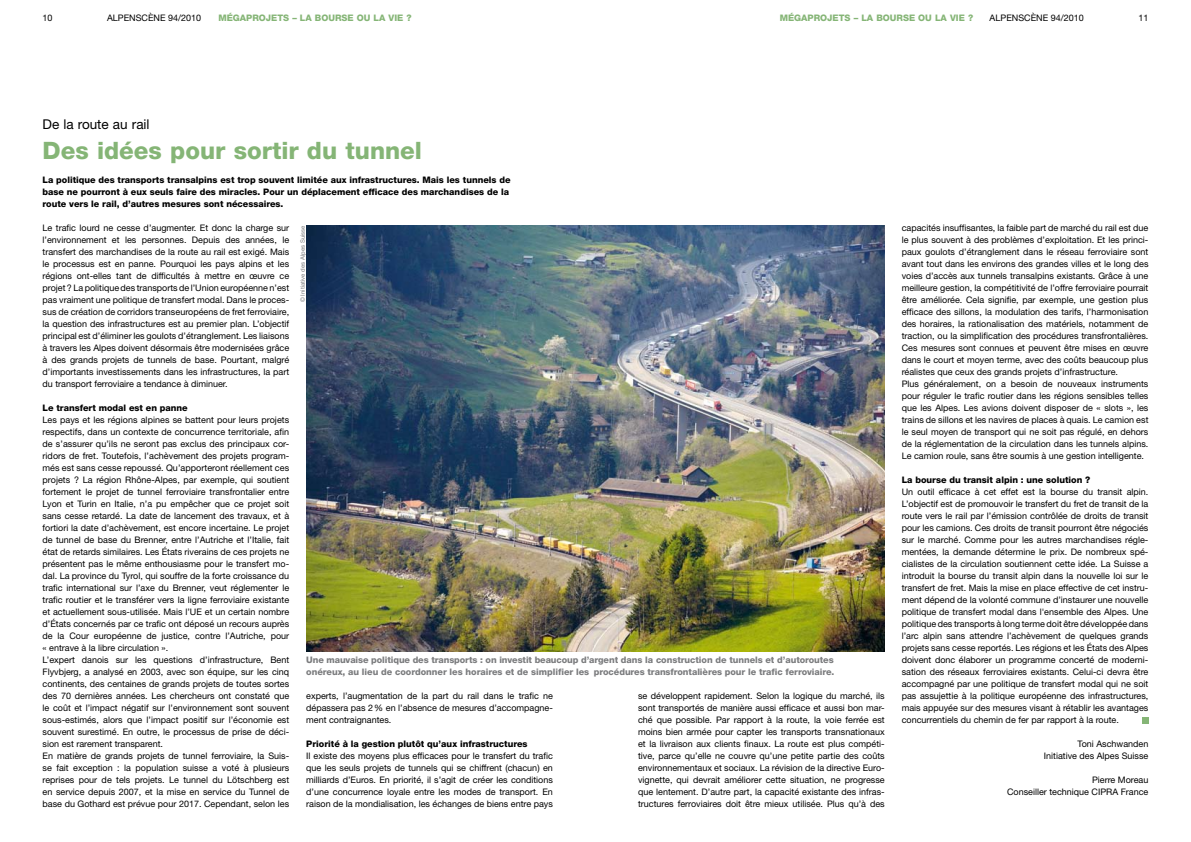
<style>
.page{position:relative;width:1191px;height:842px;background:#fff}
.page>*{position:absolute;margin:0;border:0;box-sizing:border-box;transform-origin:0 0}
.t1{font:800 24px "Helvetica Neue LT Pro";color:#85b576}
.t2{font:13.5px "Helvetica Neue LT Pro";color:#000}
.t3{font:9px/12px "Helvetica Neue LT Pro";color:#000}
.t4{font:800 9px/12px "Helvetica Neue LT Pro";color:#000}
.t5{font:800 9px/12px "Helvetica Neue LT Pro";letter-spacing:-.005em;color:#7b7c7e}
.t6{font:800 9px "Helvetica Neue LT Pro";color:#85b576}
.t7{font:6px "Helvetica Neue LT Pro";color:#7b7c7e}
.s1{font-weight:800}
</style>
<div class="page">
<img style="left:306px;top:225px;width:578px;height:426px">
<div style="left:1141px;top:717px;width:7px;height:6px;background:#85b576"></div>
<p class="t3" style="left:43px;top:12px;width:12px">10</p>
<p class="t3" style="left:107px;top:12px;width:96px">ALPENSCÈNE 94/2010</p>
<p class="t6" style="left:218px;top:13px;width:195px">Mégaprojets – la bourse ou la vie ?</p>
<p class="t6" style="left:780px;top:13px;width:195px">Mégaprojets – la bourse ou la vie ?</p>
<p class="t3" style="left:989px;top:12px;width:96px">ALPENSCÈNE 94/2010</p>
<p class="t3" style="left:1138px;top:12px;width:12px">11</p>
<p class="t2" style="left:43px;top:116px;width:109px">De la route au rail</p>
<p class="t1" style="left:43px;top:137px;width:381px">Des idées pour sortir du tunnel</p>
<p class="t4" style="left:43px;top:174px;width:469px">La politique des transports transalpins est trop souvent limitée aux infrastructures. Mais les tunnels de base ne pourront à eux seuls faire des miracles. Pour un déplacement efficace des marchandises de la route vers le rail, d’autres mesures sont nécessaires.</p>
<p class="t3" style="left:43px;top:222px;width:248px;text-align:justify">Le trafic lourd ne cesse d’augmenter. Et donc la charge sur l’environnement et les personnes. Depuis des années, le transfert des marchandises de la route au rail est exigé. Mais le processus est en panne. Pourquoi les pays alpins et les régions ont-elles tant de difficultés à mettre en œuvre ce projet ? La politique des transports de l’Union européenne n’est pas vraiment une politique de transfert modal. Dans le proces&shy;sus de création de corridors transeuropéens de fret ferroviaire, la question des infrastructures est au premier plan. L’objectif principal est d’éliminer les goulots d’étranglement. Les liaisons à travers les Alpes doivent désormais être modernisées grâce à des grands projets de tunnels de base. Pourtant, malgré d’importants investissements dans les infrastructures, la part du transport ferroviaire a tendance à diminuer.</p>
<p class="t3" style="left:43px;top:402px;width:248px"><span class="s1">Le transfert modal est en panne<br></span>Les pays et les régions alpines se battent pour leurs projets respectifs, dans un contexte de concurrence territoriale, afin de s’assurer qu’ils ne seront pas exclus des principaux cor&shy;ridors de fret. Toutefois, l’achèvement des projets program&shy;més est sans cesse repoussé. Qu’apporteront réellement ces projets ? La région Rhône-Alpes, par exemple, qui soutient fortement le projet de tunnel ferroviaire transfrontalier entre Lyon et Turin en Italie, n’a pu empêcher que ce projet soit sans cesse retardé. La date de lancement des travaux, et à fortiori la date d’achèvement, est encore incertaine. Le projet de tunnel de base du Brenner, entre l’Autriche et l’Italie, fait état de retards similaires. Les États riverains de ces projets ne présentent pas le même enthousiasme pour le transfert mo&shy;dal. La province du Tyrol, qui souffre de la forte croissance du trafic international sur l’axe du Brenner, veut réglementer le trafic routier et le transférer vers la ligne ferroviaire existante et actuellement sous-utilisée. Mais l’UE et un certain nombre d’États concernés par ce trafic ont déposé un recours auprès de la Cour européenne de justice, contre l’Autriche, pour « entrave à la libre circulation ».<br>L’expert danois sur les questions d’infrastructure, Bent Flyvbjerg, a analysé en 2003, avec son équipe, sur les cinq continents, des centaines de grands projets de toutes sortes des 70 dernières années. Les chercheurs ont constaté que le coût et l’impact négatif sur l’environnement sont souvent sous-estimés, alors que l’impact positif sur l’économie est souvent surestimé. En outre, le processus de prise de déci&shy;sion est rarement transparent.<br>En matière de grands projets de tunnel ferroviaire, la Suis&shy;se fait exception : la population suisse a voté à plusieurs reprises pour de tels projets. Le tunnel du Lötschberg est en service depuis 2007, et la mise en service du Tunnel de base du Gothard est prévue pour 2017. Cependant, selon les</p>
<p class="t7" style="left:299px;top:302px;width:78px;rotate:-90deg">© Initiative des Alpes Suisse</p>
<p class="t5" style="left:306px;top:654px;width:529px">Une mauvaise politique des transports : on investit beaucoup d’argent dans la construction de tunnels et d’autoroutes onéreux, au lieu de coordonner les horaires et de simplifier les procédures transfrontalières pour le trafic ferroviaire.</p>
<p class="t3" style="left:306px;top:690px;width:248px;text-align:justify">experts, l’augmentation de la part du rail dans le trafic ne dépassera pas 2% en l’absence de mesures d’accompagne&shy;ment contraignantes.</p>
<p class="t3" style="left:306px;top:738px;width:248px"><span class="s1">Priorité à la gestion plutôt qu’aux infrastructures<br></span>Il existe des moyens plus efficaces pour le transfert du trafic que les seuls projets de tunnels qui se chiffrent (chacun) en milliards d’Euros. En priorité, il s’agit de créer les conditions d’une concurrence loyale entre les modes de transport. En raison de la mondialisation, les échanges de biens entre pays</p>
<p class="t3" style="left:638px;top:690px;width:248px;text-align:justify">se développent rapidement. Selon la logique du marché, ils sont transportés de manière aussi efficace et aussi bon mar&shy;ché que possible. Par rapport à la route, la voie ferrée est moins bien armée pour capter les transports transnationaux et la livraison aux clients finaux. La route est plus compéti&shy;tive, parce qu’elle ne couvre qu’une petite partie des coûts environnementaux et sociaux. La révision de la directive Euro&shy;vignette, qui devrait améliorer cette situation, ne progresse que lentement. D’autre part, la capacité existante des infras&shy;tructures ferroviaires doit être mieux utilisée. Plus qu’à des</p>
<p class="t3" style="left:901px;top:222px;width:248px">capacités insuffisantes, la faible part de marché du rail est due le plus souvent à des problèmes d’exploitation. Et les princi&shy;paux goulots d’étranglement dans le réseau ferroviaire sont avant tout dans les environs des grandes villes et le long des voies d’accès aux tunnels transalpins existants. Grâce à une meilleure gestion, la compétitivité de l’offre ferroviaire pourrait être améliorée. Cela signifie, par exemple, une gestion plus efficace des sillons, la modulation des tarifs, l’harmonisation des horaires, la rationalisation des matériels, notamment de traction, ou la simplification des procédures transfrontalières.<br>Ces mesures sont connues et peuvent être mises en œuvre dans le court et moyen terme, avec des coûts beaucoup plus réalistes que ceux des grands projets d’infrastructure.<br>Plus généralement, on a besoin de nouveaux instruments pour réguler le trafic routier dans les régions sensibles telles que les Alpes. Les avions doivent disposer de « slots », les trains de sillons et les navires de places à quais. Le camion est le seul moyen de transport qui ne soit pas régulé, en dehors de la réglementation de la circulation dans les tunnels alpins.<br>Le camion roule, sans être soumis à une gestion intelligente.</p>
<p class="t3" style="left:901px;top:474px;width:248px"><span class="s1">La bourse du transit alpin : une solution ?<br></span>Un outil efficace à cet effet est la bourse du transit alpin.<br>L’objectif est de promouvoir le transfert du fret de transit de la route vers le rail par l’émission contrôlée de droits de transit pour les camions. Ces droits de transit pourront être négociés sur le marché. Comme pour les autres marchandises régle&shy;mentées, la demande détermine le prix. De nombreux spé&shy;cialistes de la circulation soutiennent cette idée. La Suisse a introduit la bourse du transit alpin dans la nouvelle loi sur le transfert de fret. Mais la mise en place effective de cet instru&shy;ment dépend de la volonté commune d’instaurer une nouvelle politique de transfert modal dans l'ensemble des Alpes. Une politique des transports à long terme doit être développée dans l’arc alpin sans attendre l’achèvement de quelques grands projets sans cesse reportés. Les régions et les États des Alpes doivent donc élaborer un programme concerté de moderni&shy;sation des réseaux ferroviaires existants. Celui-ci devra être accompagné par une politique de transfert modal qui ne soit pas assujettie à la politique européenne des infrastructures, mais appuyée sur des mesures visant à rétablir les avantages concurrentiels du chemin de fer par rapport à la route.</p>
<p class="t3" style="left:1044px;top:738px;width:106px;text-align:right">Toni Aschwanden<br>Initiative des Alpes Suisse</p>
<p class="t3" style="left:1007px;top:774px;width:143px;text-align:right">Pierre Moreau<br>Conseiller technique CIPRA France</p>
</div>
